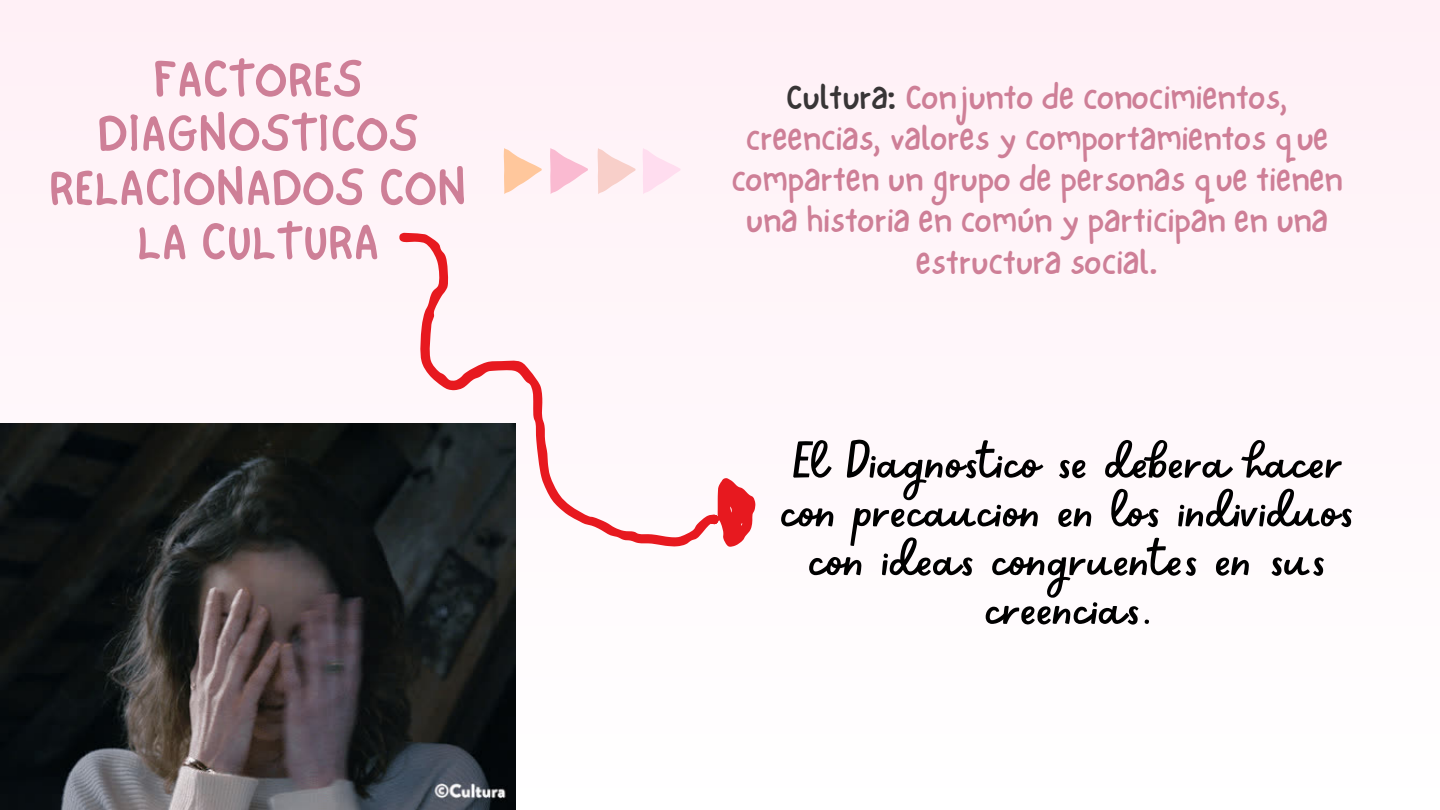
<style>
.page{position:relative;width:1440px;height:810px;background:#fff6fa}
.page>*{position:absolute;margin:0;border:0;box-sizing:border-box;transform-origin:0 0}
.t1{font:57.9px/48.8px "Sweet Apricot";color:#000;text-align:center}
.t2{font:54.3px/54.2px "NF One Little Font Regular";color:#ce7f97;text-align:center}
.t3{font:34.9px/41.2px "NF One Little Font Regular";color:#ce7f97;text-align:center}
.s1{color:#383536}
</style>
<div class="page">
<svg style="left:503px;top:148px;width:39px;height:46px"></svg>
<svg style="left:550px;top:148px;width:38px;height:46px"></svg>
<svg style="left:597px;top:148px;width:39px;height:46px"></svg>
<svg style="left:642px;top:148px;width:39px;height:46px"></svg>
<svg style="left:399px;top:233px;width:319px;height:314px"></svg>
<svg style="left:718px;top:478px;width:37px;height:69px"></svg>
<img style="left:0;top:423px;width:516px;height:387px">
<p class="t2" style="left:49px;top:51px;width:420px">FACTORES<br>DIAGNOSTICOS<br>RELACIONADOS CON<br>LA CULTURA</p>
<p class="t3" style="left:731px;top:76px;width:613px"><span class="s1">Cultura:</span> Conjunto de conocimientos, creencias, valores y comportamientos que comparten un grupo de personas que tienen una historia en común y participan en una estructura social.</p>
<h2 class="t1" style="left:782px;top:433px;width:575px">El Diagnostico se debera hacer con precaucion en los individuos con ideas congruentes en sus creencias.</h2>
</div>
